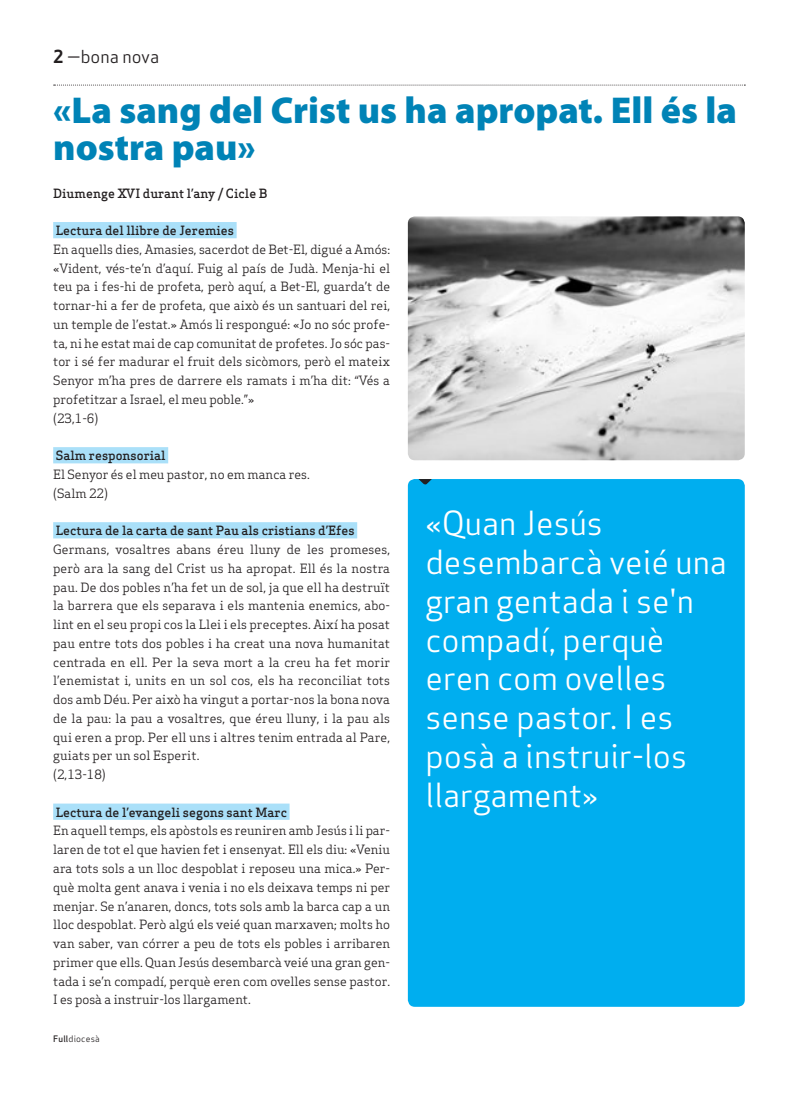
<style>
.page{position:relative;width:798px;height:1099px;background:#fff}
.page>*{position:absolute;margin:0;border:0;box-sizing:border-box;transform-origin:0 0}
.Titulars{font:900 37.5px/37.5px "Myriad Pro";color:#0083b6}
.Pastilla_Destacat{font:32.5px/38.8px "Apex Sans Book T";color:#fff}
.Capçalera{font:17.5px "Apex Sans Book T";color:#231f20}
.Text_General{font:12.5px/18.8px "Apex Serif";color:#231f20;text-align:justify}
.Text_General-2{font:500 12.5px "Apex Serif";color:#231f20}
.Autors{font:500 12.5px "Apex Serif";color:#231f20}
.Data_Peu{font:8.75px "Apex Sans Book T";letter-spacing:.02em;color:#231f20}
.s1{font-family:"Apex Sans Bold T"}
.s2{font-family:"Apex Sans Medium T"}
</style>
<div class="page">
<svg style="left:54px;top:85px;width:691px;height:1px"></svg>
<div style="left:53px;top:222px;width:183px;height:16px;background:#aae0f9"></div>
<div style="left:53px;top:447px;width:115px;height:16px;background:#aae0f9"></div>
<div style="left:53px;top:522px;width:304px;height:16px;background:#aae0f9"></div>
<div style="left:53px;top:803px;width:236px;height:16px;background:#aae0f9"></div>
<div style="left:407px;top:479px;width:337px;height:527px;background:#00aeef;border-radius:7px"></div>
<svg style="left:418px;top:479px;width:13px;height:6px"></svg>
<img style="left:407px;top:216px;width:337px;height:244px">
<p class="Capçalera" style="left:53px;top:46px;width:107px"><span class="s1">2</span> —bona nova</p>
<p class="Titulars" style="left:53px;top:90px;width:685px">«La sang del Crist us ha apropat. Ell és la nostra pau»</p>
<p class="Autors" style="left:53px;top:185px;width:216px">Diumenge XVI durant l’any / Cicle B</p>
<p class="Text_General-2" style="left:56px;top:223px;width:180px">Lectura del llibre de Jeremies</p>
<p class="Text_General" style="left:53px;top:240px;width:338px">En aquells dies, Amasies, sacerdot de Bet-El, digué a Amós: «Vident, vés-te’n d’aquí. Fuig al país de Judà. Menja-hi el teu pa i fes-hi de profeta, però aquí, a Bet-El, guarda’t de tornar-hi a fer de profeta, que això és un santuari del rei, un temple de l’estat.» Amós li respongué: «Jo no sóc profe&shy;ta, ni he estat mai de cap comunitat de profetes. Jo sóc pas&shy;tor i sé fer madurar el fruit dels sicòmors, però el mateix Senyor m’ha pres de darrere els ramats i m’ha dit: “Vés a profetitzar a Israel, el meu poble.”»</p>
<p class="Text_General" style="left:53px;top:408px;width:47px">(23,1-6)</p>
<p class="Text_General-2" style="left:56px;top:448px;width:111px">Salm responsorial</p>
<p class="Text_General" style="left:53px;top:465px;width:258px">El Senyor és el meu pastor, no em manca res.</p>
<p class="Text_General" style="left:53px;top:483px;width:56px">(Salm 22)</p>
<p class="Text_General-2" style="left:56px;top:523px;width:300px">Lectura de la carta de sant Pau als cristians d’Efes</p>
<p class="Text_General" style="left:53px;top:540px;width:338px">Germans, vosaltres abans éreu lluny de les promeses, però ara la sang del Crist us ha apropat. Ell és la nostra pau. De dos pobles n’ha fet un de sol, ja que ell ha destruït la barrera que els separava i els mantenia enemics, abo&shy;lint en el seu propi cos la Llei i els preceptes. Així ha posat pau entre tots dos pobles i ha creat una nova humanitat centrada en ell. Per la seva mort a la creu ha fet morir l’enemistat i, units en un sol cos, els ha reconciliat tots dos amb Déu. Per això ha vingut a portar-nos la bona nova de la pau: la pau a vosaltres, que éreu lluny, i la pau als qui eren a prop. Per ell uns i altres tenim entrada al Pare, guiats per un sol Esperit.</p>
<p class="Text_General" style="left:53px;top:765px;width:54px">(2,13-18)</p>
<p class="Text_General-2" style="left:56px;top:804px;width:233px">Lectura de l’evangeli segons sant Marc</p>
<p class="Text_General" style="left:53px;top:821px;width:338px">En aquell temps, els apòstols es reuniren amb Jesús i li par&shy;laren de tot el que havien fet i ensenyat. Ell els diu: «Veniu ara tots sols a un lloc despoblat i reposeu una mica.» Per&shy;què molta gent anava i venia i no els deixava temps ni per menjar. Se n’anaren, doncs, tots sols amb la barca cap a un lloc despoblat. Però algú els veié quan marxaven; molts ho van saber, van córrer a peu de tots els pobles i arribaren primer que ells. Quan Jesús desembarcà veié una gran gen&shy;tada i se’n compadí, perquè eren com ovelles sense pastor.<br>I es posà a instruir-los llargament.</p>
<p class="Data_Peu" style="left:53px;top:1032px;width:48px"><span class="s2">Full</span>diocesà</p>
<p class="Pastilla_Destacat" style="left:425px;top:503px;width:303px">«Quan Jesús desembarcà veié una gran gentada i se'n compadí, perquè eren com ovelles sense pastor. I es posà a instruir-los llargament»</p>
</div>
